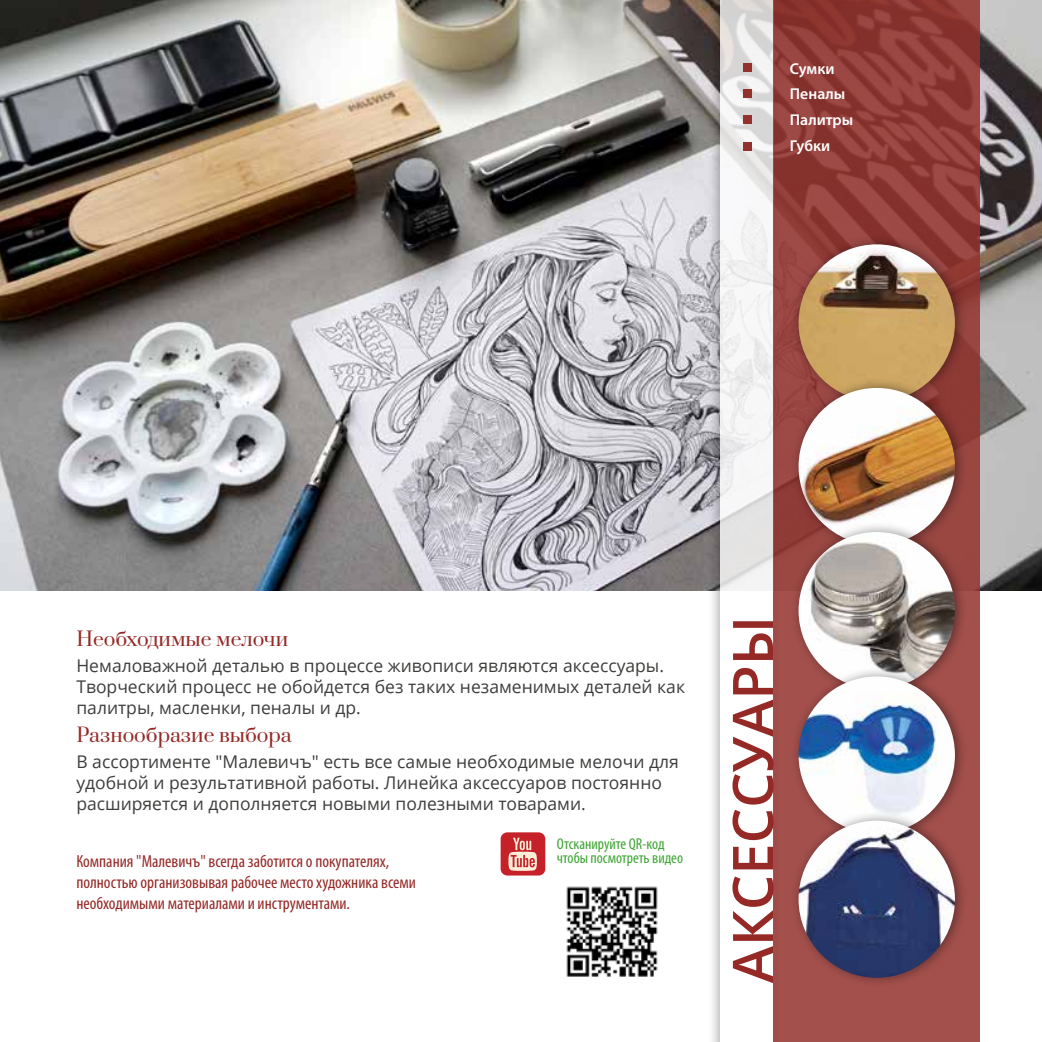
<style>
.page{position:relative;width:1042px;height:1042px;background:#fff}
.page>*{position:absolute;margin:0;border:0;box-sizing:border-box;transform-origin:0 0}
.t1{font:600 56px "Open Sans";color:#942926}
.t2{font:19.25px "Prata";color:#942926}
.t3{font:17.5px/21px "Open Sans";color:#3d3d3c}
.t4{font:condensed 17.5px/21px "Myriad Pro";color:#942926}
.t5{font:condensed 15.75px/14px "Myriad Pro";color:#3fa535}
.t6{font:600 15.75px/25.6px "Myriad Pro";color:#fff}
</style>
<div class="page">
<img style="left:0;top:0;width:1042px;height:590px">
<div style="left:708px;top:0;width:74px;height:1042px;background:#000;opacity:.4"></div>
<svg style="left:720px;top:0;width:53px;height:1042px"></svg>
<svg style="left:773px;top:0;width:207px;height:1042px;background:#95423e"></svg>
<div style="left:743px;top:63px;width:8px;height:8px;background:#93312c"></div>
<div style="left:743px;top:89px;width:8px;height:9px;background:#93312c"></div>
<div style="left:743px;top:116px;width:8px;height:8px;background:#93312c"></div>
<div style="left:743px;top:142px;width:8px;height:8px;background:#93312c"></div>
<div style="left:790px;top:234px;width:178px;height:178px;background:#000;opacity:.4"></div>
<img style="left:798px;top:244px;width:157px;height:157px;border-radius:78px">
<div style="left:790px;top:377px;width:178px;height:179px;background:#000;opacity:.4"></div>
<img style="left:798px;top:388px;width:157px;height:157px;border-radius:78px">
<div style="left:790px;top:521px;width:178px;height:179px;background:#000;opacity:.4"></div>
<img style="left:798px;top:532px;width:157px;height:157px;border-radius:78px">
<div style="left:790px;top:666px;width:178px;height:178px;background:#000;opacity:.4"></div>
<img style="left:798px;top:676px;width:157px;height:157px;border-radius:78px">
<div style="left:790px;top:810px;width:178px;height:178px;background:#000;opacity:.4"></div>
<img style="left:798px;top:820px;width:157px;height:158px;border-radius:78px">
<div style="left:501px;top:832px;width:44px;height:43px;background:#c62128;border-radius:7px"></div>
<svg style="left:508px;top:837px;width:29px;height:34px"></svg>
<img style="left:566px;top:886px;width:92px;height:91px">
<p class="t6" style="left:790px;top:55px;width:65px">Сумки<br>Пеналы<br>Палитры<br>Губки</p>
<p class="t2" style="left:76px;top:622px;width:213px">Необходимые мелочи</p>
<p class="t3" style="left:76px;top:654px;width:610px">Немаловажной деталью в процессе живописи являются аксессуары.<br>Творческий процесс не обойдется без таких незаменимых деталей как палитры, масленки, пеналы и др.</p>
<p class="t2" style="left:76px;top:718px;width:217px">Разнообразие выбора</p>
<p class="t3" style="left:76px;top:750px;width:604px">В ассортименте "Малевичъ" есть все самые необходимые мелочи для удобной и результативной работы. Линейка аксессуаров постоянно расширяется и дополняется новыми полезными товарами.</p>
<p class="t4" style="left:76px;top:850px;width:341px">Компания "Малевичъ" всегда заботится о покупателях, полностью организовывая рабочее место художника всеми необходимыми материалами и инструментами.</p>
<p class="t5" style="left:557px;top:836px;width:128px">Отсканируйте QR-код чтобы посмотреть видео</p>
<h1 class="t1" style="left:714px;top:983px;width:369px;rotate:-90deg">АКСЕССУАРЫ</h1>
</div>
